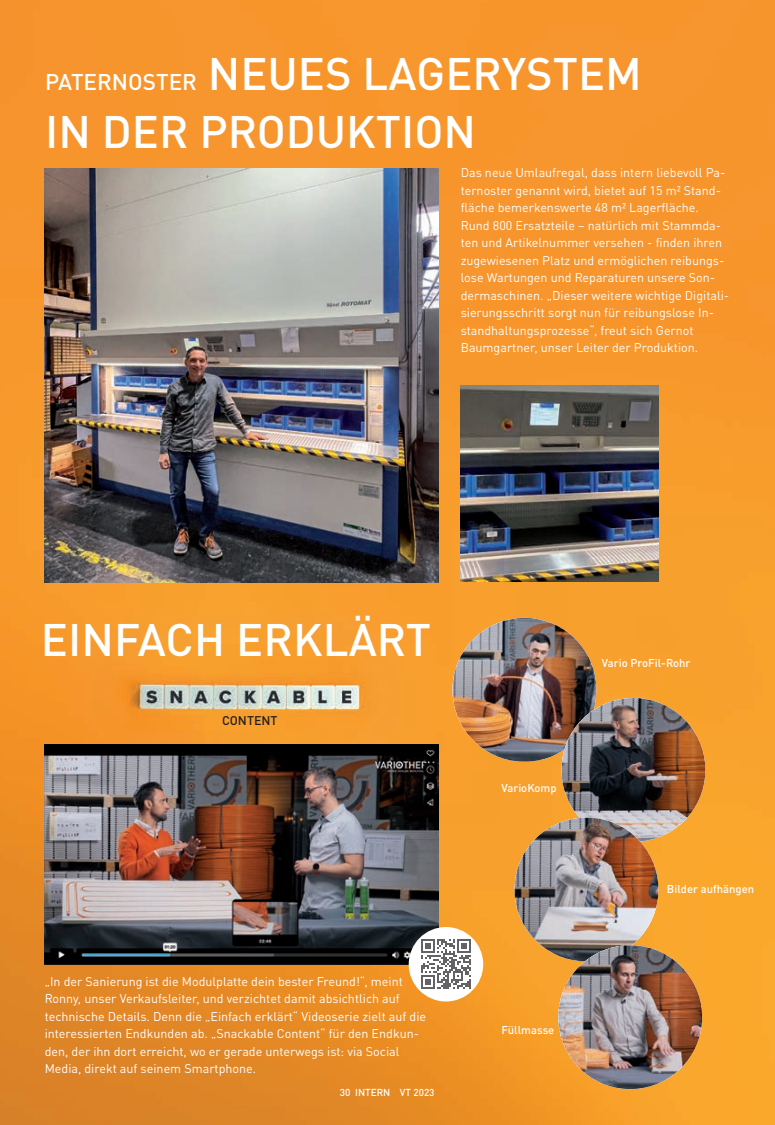
<style>
.page{position:relative;width:775px;height:1125px;background:#fff}
.page>*{position:absolute;margin:0;border:0;box-sizing:border-box;transform-origin:0 0}
.t1{font:500 45px/57.5px "DIN Pro";color:#fff}
.t2{font:12.5px/17.5px "DIN Pro";color:#fff}
.t3{font:500 12.5px "DIN Pro";color:#231f20}
.t4{font:500 11.25px "DIN Pro";color:#fff}
.t5{font:500 10px "DIN Pro";color:#fff}
.s1{font-size:22.5px}
</style>
<div class="page">
<img style="left:0;top:0;width:774px;height:1124px">
<img style="left:45px;top:168px;width:393px;height:414px">
<img style="left:460px;top:385px;width:197px;height:196px">
<img style="left:45px;top:744px;width:393px;height:220px">
<img style="left:452px;top:618px;width:144px;height:143px">
<img style="left:561px;top:698px;width:143px;height:143px">
<img style="left:514px;top:817px;width:144px;height:144px">
<img style="left:558px;top:945px;width:143px;height:143px">
<div style="left:408px;top:927px;width:75px;height:74px;background:#fff;border-radius:50%"></div>
<svg style="left:421px;top:939px;width:49px;height:50px"></svg>
<h1 class="t1" style="left:45px;top:40px;width:597px"><span class="s1">PATERNOSTER</span> NEUES LAGERYSTEM<br>IN DER PRODUKTION</h1>
<p class="t2" style="left:460px;top:163px;width:270px">Das neue Umlaufregal, dass intern liebevoll Pa&shy;ternoster genannt wird, bietet auf 15 m2 Stand&shy;fläche bemerkenswerte 48 m2 Lagerfläche.<br>Rund 800 Ersatzteile – natürlich mit Stammda&shy;ten und Artikelnummer versehen - finden ihren zugewiesenen Platz und ermöglichen reibungs&shy;lose Wartungen und Reparaturen unsere Son&shy;dermaschinen. „Dieser weitere wichtige Digitali&shy;sierungsschritt sorgt nun für reibungslose In&shy;standhaltungsprozesse“, freut sich Gernot Baumgartner, unser Leiter der Produktion.</p>
<h1 class="t1" style="left:41px;top:606px;width:391px">EINFACH ERKLÄRT</h1>
<p class="t3" style="left:222px;top:710px;width:57px">CONTENT</p>
<p class="t2" style="left:45px;top:971px;width:383px">„In der Sanierung ist die Modulplatte dein bester Freund!“, meint Ronny, unser Verkaufsleiter, und verzichtet damit absichtlich auf technische Details. Denn die „Einfach erklärt“ Videoserie zielt auf die interessierten Endkunden ab. „Snackable Content“ für den Endkun&shy;den, der ihn dort erreicht, wo er gerade unterwegs ist: via Social Media, direkt auf seinem Smartphone.</p>
<p class="t5" style="left:339px;top:1084px;width:96px">30 INTERN VT 2023</p>
<p class="t4" style="left:601px;top:654px;width:90px">Vario ProFil-Rohr</p>
<p class="t4" style="left:501px;top:779px;width:57px">VarioKomp</p>
<p class="t4" style="left:666px;top:879px;width:89px">Bilder aufhängen</p>
<p class="t4" style="left:501px;top:1020px;width:54px">Füllmasse</p>
</div>
